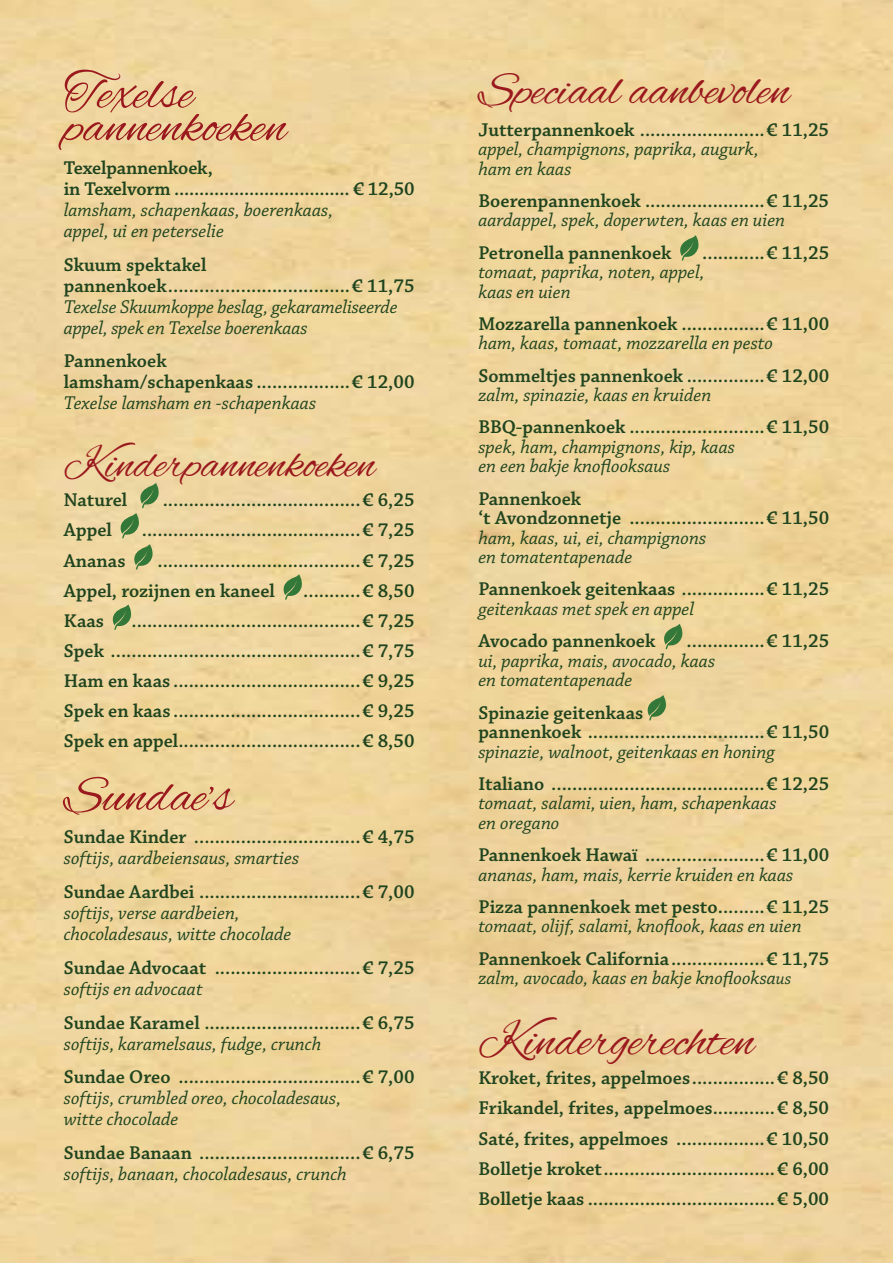
<style>
.page{position:relative;width:893px;height:1263px;background:#fff}
.page>*{position:absolute;margin:0;border:0;box-sizing:border-box;transform-origin:0 0}
.t1{font:52.5px "Alex Brush";color:#9a191e}
.t2{font:49.5px "Alex Brush";color:#9a191e}
.t3{font:48px "Alex Brush";color:#9a191e}
.t4{font:45px "Alex Brush";color:#9a191e}
.t5{font:600 19.5px/30.2px "Chaparral Pro";color:#20441e}
.t6{font:italic 19.5px/19.5px "Chaparral Pro";color:#20441e}
.s1{font-weight:400;font-style:italic}
.s2{font-weight:400;font-style:italic;font-size:18px}
</style>
<div class="page">
<img style="left:0;top:0;width:893px;height:1263px">
<svg style="left:115px;top:483px;width:44px;height:87px;background:#c7c38c"></svg>
<svg style="left:278px;top:574px;width:25px;height:26px"></svg>
<svg style="left:107px;top:604px;width:25px;height:26px"></svg>
<svg style="left:674px;top:235px;width:25px;height:26px"></svg>
<svg style="left:658px;top:624px;width:25px;height:25px"></svg>
<svg style="left:642px;top:695px;width:25px;height:26px"></svg>
<h1 class="t1" style="left:64px;top:64px;width:131px">Texelse</h1>
<h1 class="t1" style="left:64px;top:97px;width:224px">pannenkoeken</h1>
<p class="t5" style="left:64px;top:158px;width:352px;line-height:21px">Texelpannenkoek,<br>in Texelvorm ................................... € 12,50</p>
<p class="t6" style="left:64px;top:200px;width:271px;line-height:21px">lamsham, schapenkaas, boerenkaas, appel, ui en peterselie</p>
<p class="t5" style="left:64px;top:255px;width:352px;line-height:21px">Skuum spektakel pannenkoek...................................€ 11,75</p>
<p class="t6" style="left:64px;top:297px;width:335px;line-height:21px">Texelse Skuumkoppe beslag, gekarameliseerde appel, spek en Texelse boerenkaas</p>
<p class="t5" style="left:64px;top:351px;width:352px;line-height:21px">Pannenkoek<br>lamsham/schapenkaas ..................€ 12,00</p>
<p class="t6" style="left:64px;top:394px;width:254px">Texelse lamsham en -schapenkaas</p>
<h3 class="t4" style="left:64px;top:439px;width:313px">Kinderpannenkoeken</h3>
<p class="t5" style="left:64px;top:486px;width:65px">Naturel</p>
<p class="t5" style="left:163px;top:486px;width:253px">......................................€ 6,25</p>
<p class="t5" style="left:64px;top:516px;width:50px">Appel</p>
<p class="t5" style="left:142px;top:516px;width:274px">..........................................€ 7,25</p>
<p class="t5" style="left:64px;top:546px;width:63px">Ananas</p>
<p class="t5" style="left:64px;top:546px;width:352px;text-indent:94px">.......................................€ 7,25<br>Appel, rozijnen en kaneel</p>
<p class="t5" style="left:303px;top:576px;width:113px">...........€ 8,50</p>
<p class="t5" style="left:64px;top:606px;width:352px;text-align:justify;text-indent:68px">............................................€ 7,25<br>Spek ................................................€ 7,75<br>Ham en kaas ....................................€ 9,25<br>Spek en kaas ....................................€ 9,25<br>Spek en appel...................................€ 8,50</p>
<h1 class="t1" style="left:64px;top:766px;width:170px">Sundae’s</h1>
<p class="t5" style="left:64px;top:823px;width:352px">Sundae Kinder ................................€ 4,75</p>
<p class="t6" style="left:64px;top:849px;width:237px">softijs, aardbeiensaus, smarties</p>
<p class="t5" style="left:64px;top:877px;width:352px">Sundae Aardbei ...............................€ 7,00</p>
<p class="t6" style="left:64px;top:903px;width:229px;line-height:21px">softijs, verse aardbeien, chocoladesaus, witte chocolade</p>
<p class="t5" style="left:64px;top:953px;width:352px">Sundae Advocaat ............................€ 7,25</p>
<p class="t6" style="left:64px;top:980px;width:140px">softijs en advocaat</p>
<p class="t5" style="left:64px;top:1008px;width:352px">Sundae Karamel ..............................€ 6,75</p>
<p class="t6" style="left:64px;top:1034px;width:259px">softijs, karamelsaus, fudge, crunch</p>
<p class="t5" style="left:64px;top:1063px;width:352px">Sundae Oreo ...................................€ 7,00</p>
<p class="t6" style="left:64px;top:1088px;width:279px;line-height:21px">softijs, crumbled oreo, chocoladesaus, witte chocolade</p>
<p class="t5" style="left:64px;top:1138px;width:352px">Sundae Banaan ...............................€ 6,75</p>
<p class="t6" style="left:64px;top:1165px;width:285px">softijs, banaan, chocoladesaus, crunch</p>
<p class="t5" style="left:64px;top:606px;width:42px">Kaas</p>
<h3 class="t3" style="left:478px;top:64px;width:313px">Speciaal aanbevolen</h3>
<p class="t5" style="left:478px;top:115px;width:352px">Jutterpannenkoek ........................€ 11,25</p>
<p class="t6" style="left:478px;top:140px;width:282px">appel, champignons, paprika, augurk, ham en kaas</p>
<p class="t5" style="left:478px;top:186px;width:352px">Boerenpannenkoek .......................€ 11,25</p>
<p class="t6" style="left:478px;top:211px;width:308px">aardappel, spek, doperwten, kaas en uien</p>
<p class="t5" style="left:478px;top:238px;width:195px">Petronella pannenkoek</p>
<p class="t5" style="left:702px;top:238px;width:128px">............€ 11,25</p>
<p class="t6" style="left:478px;top:263px;width:228px">tomaat, paprika, noten, appel, kaas en uien</p>
<p class="t5" style="left:478px;top:309px;width:352px">Mozzarella pannenkoek ................€ 11,00</p>
<p class="t6" style="left:478px;top:334px;width:296px">ham, kaas, tomaat, mozzarella en pesto</p>
<p class="t5" style="left:478px;top:361px;width:352px">Sommeltjes pannenkoek ...............€ 12,00</p>
<p class="t6" style="left:478px;top:386px;width:234px">zalm, spinazie, kaas en kruiden</p>
<p class="t5" style="left:478px;top:413px;width:352px">BBQ-pannenkoek ..........................€ 11,50</p>
<p class="t6" style="left:478px;top:438px;width:258px">spek, ham, champignons, kip, kaas en een bakje knoflooksaus</p>
<p class="t5" style="left:478px;top:489px;width:352px;line-height:19.5px">Pannenkoek<br>‘t Avondzonnetje ..........................€ 11,50</p>
<p class="t6" style="left:478px;top:529px;width:229px">ham, kaas, ui, ei, champignons en tomatentapenade</p>
<p class="t5" style="left:478px;top:575px;width:352px">Pannenkoek geitenkaas ................€ 11,25</p>
<p class="t6" style="left:478px;top:600px;width:217px">geitenkaas met spek en appel</p>
<p class="t5" style="left:478px;top:627px;width:178px">Avocado pannenkoek</p>
<p class="t5" style="left:687px;top:627px;width:144px">...............€ 11,25</p>
<p class="t6" style="left:478px;top:652px;width:238px">ui, paprika, mais, avocado, kaas en tomatentapenade</p>
<p class="t5" style="left:478px;top:703px;width:352px;line-height:19.5px">Spinazie geitenkaas<br>pannenkoek ..................................€ 11,50</p>
<p class="t6" style="left:478px;top:742px;width:298px">spinazie, walnoot, geitenkaas en honing</p>
<p class="t5" style="left:478px;top:769px;width:352px">Italiano .........................................€ 12,25</p>
<p class="t6" style="left:478px;top:794px;width:300px">tomaat, salami, uien, ham, schapenkaas en oregano</p>
<p class="t5" style="left:478px;top:840px;width:352px">Pannenkoek Hawaï .......................€ 11,00</p>
<p class="t6" style="left:478px;top:865px;width:316px">ananas, ham, mais, kerrie kruiden en kaas</p>
<p class="t5" style="left:478px;top:892px;width:352px">Pizza pannenkoek met pesto.........€ 11,25</p>
<p class="t6" style="left:478px;top:917px;width:325px">tomaat, olijf, salami, knoflook, kaas en uien</p>
<p class="t5" style="left:478px;top:949px;width:352px;line-height:19.5px">Pannenkoek California..................€ 11,75 <span class="s1">zalm, avocado, kaas en bakje knoflooksa</span><span class="s2">us</span></p>
<h2 class="t2" style="left:478px;top:1013px;width:278px">Kindergerechten</h2>
<p class="t5" style="left:478px;top:1064px;width:352px;text-align:justify">Kroket, frites, appelmoes................€ 8,50<br>Frikandel, frites, appelmoes............€ 8,50<br>Saté, frites, appelmoes .................€ 10,50<br>Bolletje kroket.................................€ 6,00<br>Bolletje kaas ....................................€ 5,00</p>
</div>
